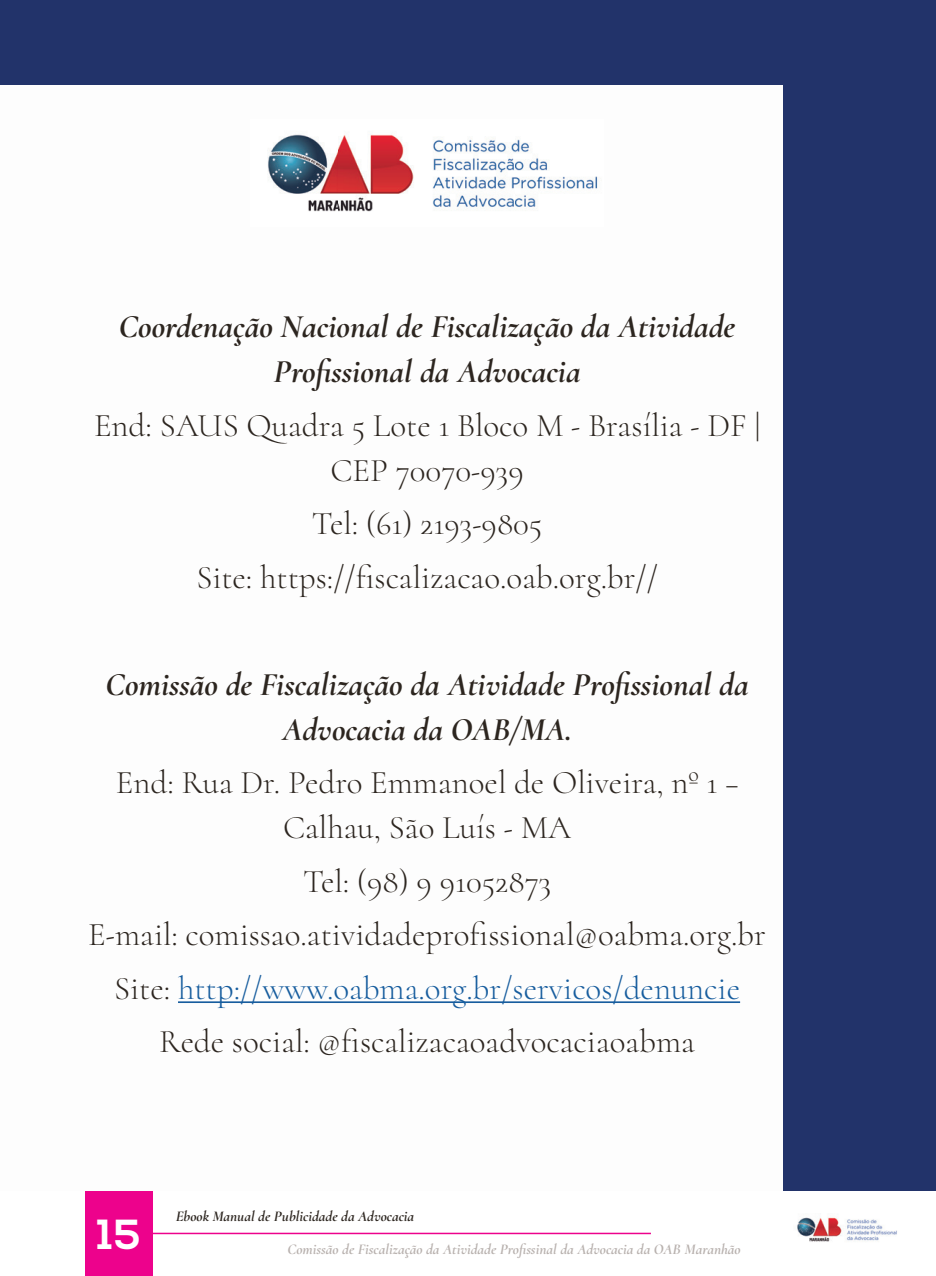
<style>
.page{position:relative;width:936px;height:1276px;background:#fff}
.page>*{position:absolute;margin:0;border:0;box-sizing:border-box;transform-origin:0 0}
.t1{font:700 42px "Nexa";color:#fff}
.t2{font:300 33px/53.4px "Cormorant";color:#2c251f;text-align:center}
.t3{font:italic 700 33px/45px "Cormorant";color:#2c251f;text-align:center}
.t4{font:italic 700 15px "Cormorant";color:#b8b1ae}
.t5{font:italic 700 15px "Cormorant";color:#2c251f}
.s1{color:#175d9e}
</style>
<div class="page">
<div style="left:85px;top:1191px;width:67px;height:85px;background:#ed028c"></div>
<hr style="left:152px;top:1232px;width:499px;height:2px;background:#ed028c">
<img style="left:797px;top:1217px;width:100px;height:25px">
<div style="left:0;top:0;width:935px;height:1191px;background:#22336a"></div>
<div style="left:0;top:85px;width:782px;height:1106px;background:#fdfdfd"></div>
<hr style="left:178px;top:1001px;width:562px;height:2px;background:#175d9e">
<img style="left:268px;top:134px;width:330px;height:78px">
<p class="t3" style="left:119px;top:304px;width:618px">Coordenação Nacional de Fiscalização da Atividade<br>Profissional da Advocacia</p>
<p class="t2" style="left:94px;top:402px;width:667px;line-height:45px">End: SAUS Quadra 5 Lote 1 Bloco M - Brasília - DF |<br>CEP 70070-939</p>
<p class="t2" style="left:196px;top:497px;width:463px">Tel: (61) 2193-9805<br>Site: https://fiscalizacao.oab.org.br//</p>
<p class="t3" style="left:106px;top:661px;width:644px">Comissão de Fiscalização da Atividade Profissional da<br>Advocacia da OAB/MA.</p>
<p class="t2" style="left:116px;top:760px;width:624px;line-height:45px">End: Rua Dr. Pedro Emmanoel de Oliveira, nº 1 –<br>Calhau, São Luís - MA</p>
<p class="t2" style="left:88px;top:854px;width:679px">Tel: (98) 9 91052873<br>E-mail: comissao.atividadeprofissional@oabma.org.br Site: <span class="s1">http://www.oabma.org.br/servicos/denuncie </span>Rede social: @fiscalizacaoadvocaciaoabma</p>
<p class="t1" style="left:97px;top:1210px;width:44px">15</p>
<p class="t5" style="left:176px;top:1207px;width:240px">Ebook Manual de Publicidade da Advocacia</p>
<p class="t4" style="left:287px;top:1240px;width:454px">Comissão de Fiscalização da Atividade Profissinal da Advocacia da OAB Maranhão</p>
</div>
